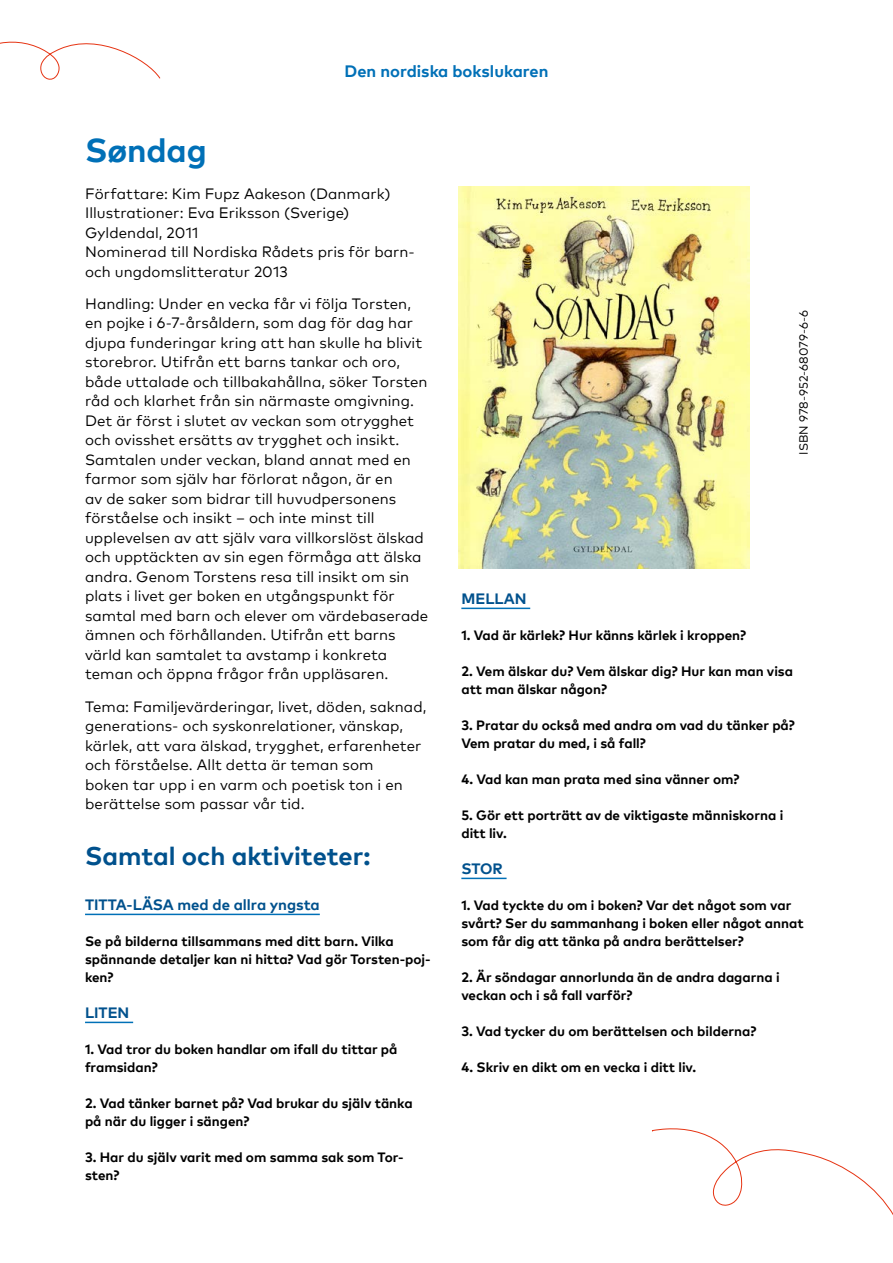
<style>
.page{position:relative;width:893px;height:1263px;background:#fff}
.page>*{position:absolute;margin:0;border:0;box-sizing:border-box;transform-origin:0 0}
.t1{font:700 33px "Mark Pro";letter-spacing:-.005em;color:#0070b7}
.t2{font:700 25.5px "Mark Pro";color:#00518d}
.Header_txt{font:700 16.5px "Mark Pro";color:#0070b7}
.P_10{font:15px/19.5px "Mark Pro";letter-spacing:.005em;color:#000}
.P_10_space{font:15px "Mark Pro";letter-spacing:.005em;color:#000}
.Alleviivattu_väliots{font:700 15px "Mark Pro";color:#00518d}
.P_9_12_bold_space{font:700 13.5px/18px "Mark Pro";color:#000}
.ISBN{font:12px "Mark Pro";color:#000}
</style>
<div class="page">
<hr style="left:85px;top:914px;width:235px;height:1px;background:#0070b7">
<hr style="left:85px;top:1022px;width:48px;height:1px;background:#0070b7">
<hr style="left:461px;top:608px;width:69px;height:1px;background:#0070b7">
<hr style="left:461px;top:878px;width:46px;height:1px;background:#0070b7">
<svg style="left:0;top:41px;width:161px;height:39px"></svg>
<svg style="left:652px;top:1128px;width:241px;height:87px"></svg>
<img style="left:459px;top:186px;width:290px;height:383px">
<p class="Header_txt" style="left:345px;top:58px;width:205px">Den nordiska bokslukaren</p>
<h1 class="t1" style="left:85px;top:125px;width:123px">Søndag</h1>
<p class="P_10_space" style="left:85px;top:182px;width:307px">Författare: Kim Fupz Aakeson (Danmark)</p>
<p class="P_10_space" style="left:85px;top:202px;width:266px">Illustrationer: Eva Eriksson (Sverige)</p>
<p class="P_10_space" style="left:85px;top:221px;width:115px">Gyldendal, 2011</p>
<p class="P_10" style="left:85px;top:241px;width:331px">Nominerad till Nordiska Rådets pris för barn&shy;och ungdomslitteratur 2013</p>
<p class="P_10" style="left:85px;top:293px;width:345px">Handling: Under en vecka får vi följa Torsten, en pojke i 6-7-årsåldern, som dag för dag har djupa funderingar kring att han skulle ha blivit storebror. Utifrån ett barns tankar och oro, både uttalade och tillbakahållna, söker Torsten råd och klarhet från sin närmaste omgivning.<br>Det är först i slutet av veckan som otrygghet och ovisshet ersätts av trygghet och insikt.<br>Samtalen under veckan, bland annat med en farmor som själv har förlorat någon, är en<br>av de saker som bidrar till huvudpersonens förståelse och insikt – och inte minst till upplevelsen av att själv vara villkorslöst älskad och upptäckten av sin egen förmåga att älska andra. Genom Torstens resa till insikt om sin plats i livet ger boken en utgångspunkt för samtal med barn och elever om värdebaserade ämnen och förhållanden. Utifrån ett barns värld kan samtalet ta avstamp i konkreta teman och öppna frågor från uppläsaren.</p>
<p class="P_10" style="left:85px;top:695px;width:343px">Tema: Familjevärderingar, livet, döden, saknad, generations- och syskonrelationer, vänskap, kärlek, att vara älskad, trygghet, erfarenheter och förståelse. Allt detta är teman som<br>boken tar upp i en varm och poetisk ton i en berättelse som passar vår tid.</p>
<h2 class="t2" style="left:85px;top:837px;width:287px">Samtal och aktiviteter:</h2>
<p class="Alleviivattu_väliots" style="left:85px;top:893px;width:236px">TITTA-LÄSA med de allra yngsta</p>
<p class="P_9_12_bold_space" style="left:85px;top:931px;width:347px">Se på bilderna tillsammans med ditt barn. Vilka spännande detaljer kan ni hitta? Vad gör Torsten-poj&shy;ken?</p>
<p class="Alleviivattu_väliots" style="left:85px;top:1001px;width:46px">LITEN</p>
<p class="P_9_12_bold_space" style="left:85px;top:1039px;width:314px">1. Vad tror du boken handlar om ifall du tittar på framsidan?</p>
<p class="P_9_12_bold_space" style="left:85px;top:1093px;width:329px">2. Vad tänker barnet på? Vad brukar du själv tänka på när du ligger i sängen?</p>
<p class="P_9_12_bold_space" style="left:85px;top:1147px;width:320px">3. Har du själv varit med om samma sak som Tor&shy;sten?</p>
<p class="ISBN" style="left:795px;top:454px;width:146px;rotate:-90deg">ISBN 978-952-68079-6-6</p>
<p class="Alleviivattu_väliots" style="left:461px;top:587px;width:67px">MELLAN</p>
<p class="P_9_12_bold_space" style="left:461px;top:625px;width:286px">1. Vad är kärlek? Hur känns kärlek i kroppen?</p>
<p class="P_9_12_bold_space" style="left:461px;top:661px;width:333px">2. Vem älskar du? Vem älskar dig? Hur kan man visa att man älskar någon?</p>
<p class="P_9_12_bold_space" style="left:461px;top:715px;width:335px">3. Pratar du också med andra om vad du tänker på?<br>Vem pratar du med, i så fall?</p>
<p class="P_9_12_bold_space" style="left:461px;top:769px;width:280px">4. Vad kan man prata med sina vänner om?</p>
<p class="P_9_12_bold_space" style="left:461px;top:805px;width:323px">5. Gör ett porträtt av de viktigaste människorna i ditt liv.</p>
<p class="Alleviivattu_väliots" style="left:461px;top:857px;width:43px">STOR</p>
<p class="P_9_12_bold_space" style="left:461px;top:895px;width:344px">1. Vad tyckte du om i boken? Var det något som var svårt? Ser du sammanhang i boken eller något annat som får dig att tänka på andra berättelser?</p>
<p class="P_9_12_bold_space" style="left:461px;top:967px;width:320px">2. Är söndagar annorlunda än de andra dagarna i veckan och i så fall varför?</p>
<p class="P_9_12_bold_space" style="left:461px;top:1021px;width:297px">3. Vad tycker du om berättelsen och bilderna?</p>
<p class="P_9_12_bold_space" style="left:461px;top:1057px;width:236px">4. Skriv en dikt om en vecka i ditt liv.</p>
</div>
